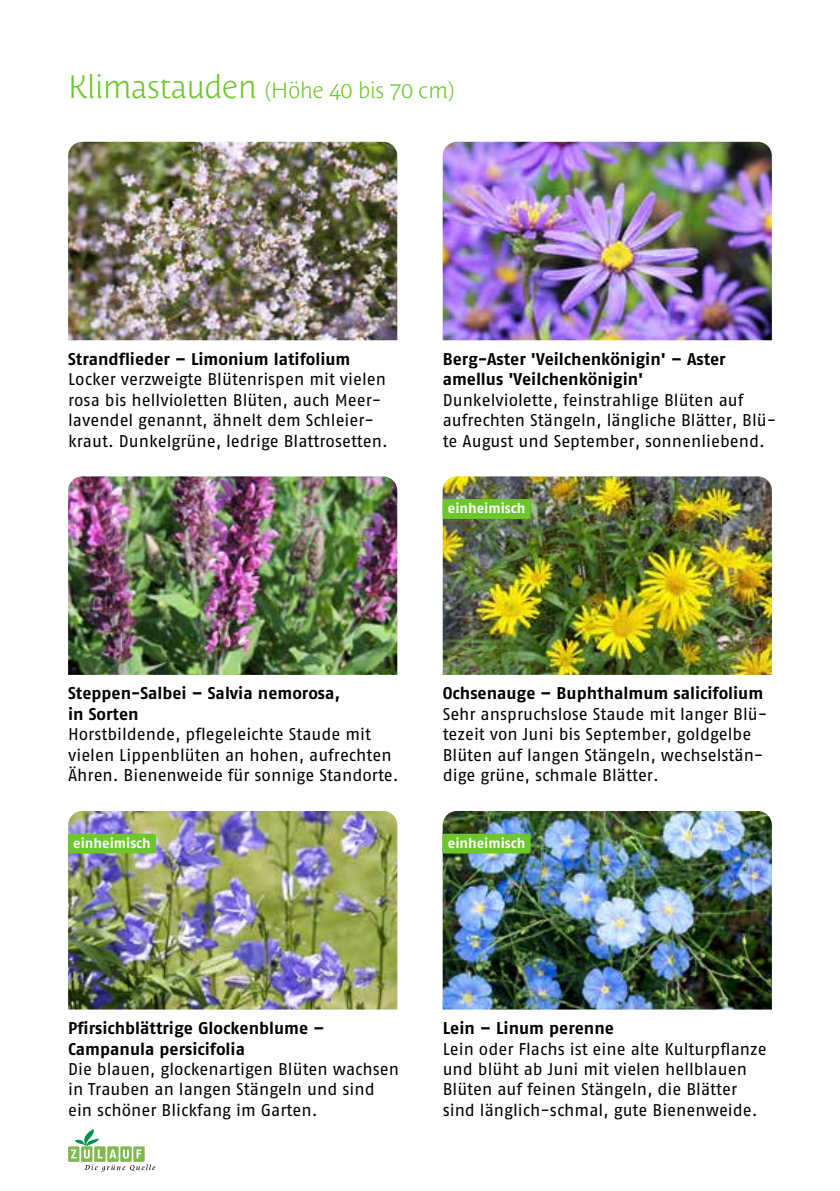
<style>
.page{position:relative;width:840px;height:1191px;background:#fff}
.page>*{position:absolute;margin:0;border:0;box-sizing:border-box;transform-origin:0 0}
.t1{font:300 22px "Costa Ptf";color:#6cc72b}
.t2{font:17px/20.4px "Fago No";color:#000}
.t3{font:700 17px/20.4px "Fago No";color:#000}
.t4{font:700 14px "Fago No";color:#fff}
.s1{font-size:32px}
</style>
<div class="page">
<img style="left:442px;top:811px;width:329px;height:198px">
<img style="left:442px;top:476px;width:329px;height:199px">
<img style="left:68px;top:811px;width:329px;height:198px">
<img style="left:442px;top:142px;width:329px;height:198px">
<div style="left:442px;top:499px;width:88px;height:20px;background:#6cc72b"></div>
<div style="left:68px;top:833px;width:88px;height:20px;background:#6cc72b"></div>
<div style="left:442px;top:833px;width:88px;height:20px;background:#6cc72b"></div>
<img style="left:68px;top:142px;width:329px;height:198px">
<img style="left:68px;top:476px;width:329px;height:199px">
<svg style="left:68px;top:1146px;width:11px;height:15px"></svg>
<svg style="left:81px;top:1146px;width:11px;height:15px"></svg>
<svg style="left:94px;top:1146px;width:11px;height:15px"></svg>
<div style="left:107px;top:1146px;width:11px;height:15px;background:#80ba4e"></div>
<div style="left:120px;top:1146px;width:12px;height:15px;background:#80ba4e"></div>
<div style="left:133px;top:1146px;width:12px;height:15px;background:#80ba4e"></div>
<svg style="left:71px;top:1128px;width:32px;height:30px"></svg>
<svg style="left:109px;top:1149px;width:7px;height:9px"></svg>
<svg style="left:123px;top:1149px;width:6px;height:9px"></svg>
<svg style="left:136px;top:1149px;width:5px;height:9px"></svg>
<svg style="left:85px;top:1164px;width:70px;height:7px"></svg>
<p class="t1" style="left:68px;top:74px;width:387px"><span class="s1">Klimastauden</span> (Höhe 40 bis 70 cm)</p>
<p class="t3" style="left:68px;top:348px;width:284px">Strandflieder – Limonium latifolium</p>
<p class="t2" style="left:68px;top:369px;width:321px">Locker verzweigte Blütenrispen mit vielen rosa bis hellvioletten Blüten, auch Meer&shy;lavendel genannt, ähnelt dem Schleier&shy;kraut. Dunkelgrüne, ledrige Blattrosetten.</p>
<p class="t3" style="left:442px;top:348px;width:284px">Berg-Aster 'Veilchenkönigin' – Aster amellus 'Veilchenkönigin'</p>
<p class="t2" style="left:442px;top:389px;width:335px">Dunkelviolette, feinstrahlige Blüten auf aufrechten Stängeln, längliche Blätter, Blü&shy;te August und September, sonnenliebend.</p>
<p class="t4" style="left:447px;top:500px;width:79px">einheimisch</p>
<p class="t3" style="left:68px;top:683px;width:273px">Steppen-Salbei – Salvia nemorosa, in Sorten</p>
<p class="t2" style="left:68px;top:724px;width:332px">Horstbildende, pflegeleichte Staude mit vielen Lippenblüten an hohen, aufrechten<br>Ähren. Bienenweide für sonnige Standorte.</p>
<p class="t3" style="left:442px;top:683px;width:322px">Ochsenauge – Buphthalmum salicifolium</p>
<p class="t2" style="left:442px;top:703px;width:326px">Sehr anspruchslose Staude mit langer Blü&shy;tezeit von Juni bis September, goldgelbe Blüten auf langen Stängeln, wechselstän&shy;dige grüne, schmale Blätter.</p>
<p class="t4" style="left:73px;top:835px;width:79px">einheimisch</p>
<p class="t4" style="left:447px;top:835px;width:79px">einheimisch</p>
<p class="t3" style="left:68px;top:1017px;width:257px">Pfirsichblättrige Glockenblume –<br>Campanula persicifolia</p>
<p class="t2" style="left:68px;top:1058px;width:332px">Die blauen, glockenartigen Blüten wachsen in Trauben an langen Stängeln und sind ein schöner Blickfang im Garten.</p>
<p class="t3" style="left:442px;top:1017px;width:173px">Lein – Linum perenne</p>
<p class="t2" style="left:442px;top:1038px;width:325px">Lein oder Flachs ist eine alte Kulturpflanze und blüht ab Juni mit vielen hellblauen Blüten auf feinen Stängeln, die Blätter sind länglich-schmal, gute Bienenweide.</p>
</div>
